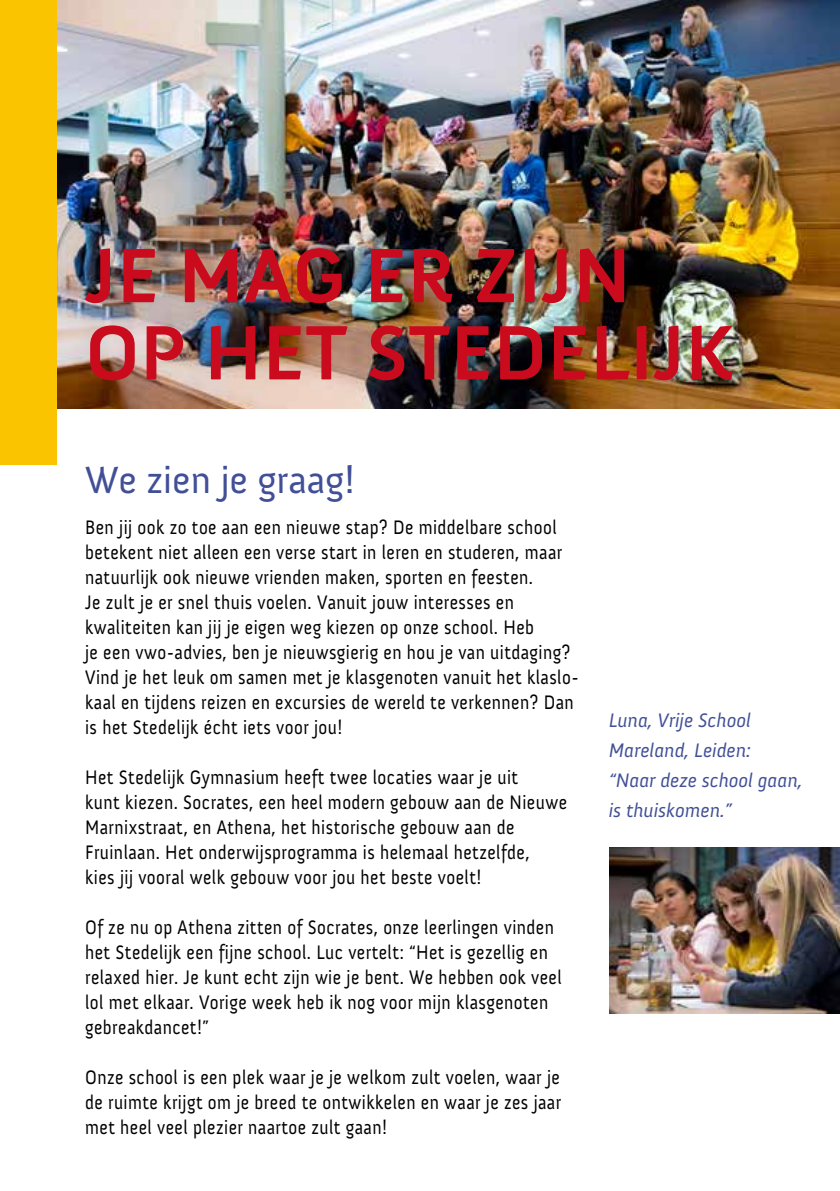
<style>
.page{position:relative;width:840px;height:1191px;background:#fff}
.page>*{position:absolute;margin:0;border:0;box-sizing:border-box;transform-origin:0 0}
.t1{font:700 78.8px/77.2px "Anivers";color:#ca0b1e}
.t2{font:38.8px "Anivers";color:#414f96}
.t3{font:20px/25px "Anivers";letter-spacing:.025em;color:#000;scale:.88 1}
.t4{font:italic 20px/30px "Anivers";color:#414f96}
</style>
<div class="page">
<img style="left:57px;top:0;width:782px;height:409px">
<div style="left:0;top:0;width:57px;height:464px;background:#fbc400"></div>
<img style="left:609px;top:848px;width:230px;height:165px">
<h1 class="t1" style="left:85px;top:238px;width:649px">JE MAG ER ZIJN<br>OP HET STEDELIJK</h1>
<h2 class="t2" style="left:85px;top:459px;width:271px">We zien je graag!</h2>
<p class="t3" style="left:85px;top:515px;width:562px">Ben jij ook zo toe aan een nieuwe stap? De middelbare school betekent niet alleen een verse start in leren en studeren, maar natuurlijk ook nieuwe vrienden maken, sporten en feesten.<br>Je zult je er snel thuis voelen. Vanuit jouw interesses en kwaliteiten kan jij je eigen weg kiezen op onze school. Heb<br>je een vwo-advies, ben je nieuwsgierig en hou je van uitdaging?<br>Vind je het leuk om samen met je klasgenoten vanuit het klaslo&shy;kaal en tijdens reizen en excursies de wereld te verkennen? Dan is het Stedelijk écht iets voor jou!</p>
<p class="t3" style="left:85px;top:765px;width:549px">Het Stedelijk Gymnasium heeft twee locaties waar je uit<br>kunt kiezen. Socrates, een heel modern gebouw aan de Nieuwe Marnixstraat, en Athena, het historische gebouw aan de Fruinlaan. Het onderwijsprogramma is helemaal hetzelfde,<br>kies jij vooral welk gebouw voor jou het beste voelt!</p>
<p class="t3" style="left:85px;top:915px;width:543px">Of ze nu op Athena zitten of Socrates, onze leerlingen vinden het Stedelijk een fijne school. Luc vertelt: “Het is gezellig en relaxed hier. Je kunt echt zijn wie je bent. We hebben ook veel lol met elkaar. Vorige week heb ik nog voor mijn klasgenoten gebreakdancet!”</p>
<p class="t3" style="left:85px;top:1065px;width:542px;text-align:justify">Onze school is een plek waar je je welkom zult voelen, waar je de ruimte krijgt om je breed te ontwikkelen en waar je zes jaar met heel veel plezier naartoe zult gaan!</p>
<p class="t4" style="left:608px;top:705px;width:195px">Luna, Vrije School<br>Mareland, Leiden: “Naar deze school gaan, is thuiskomen.”</p>
</div>
